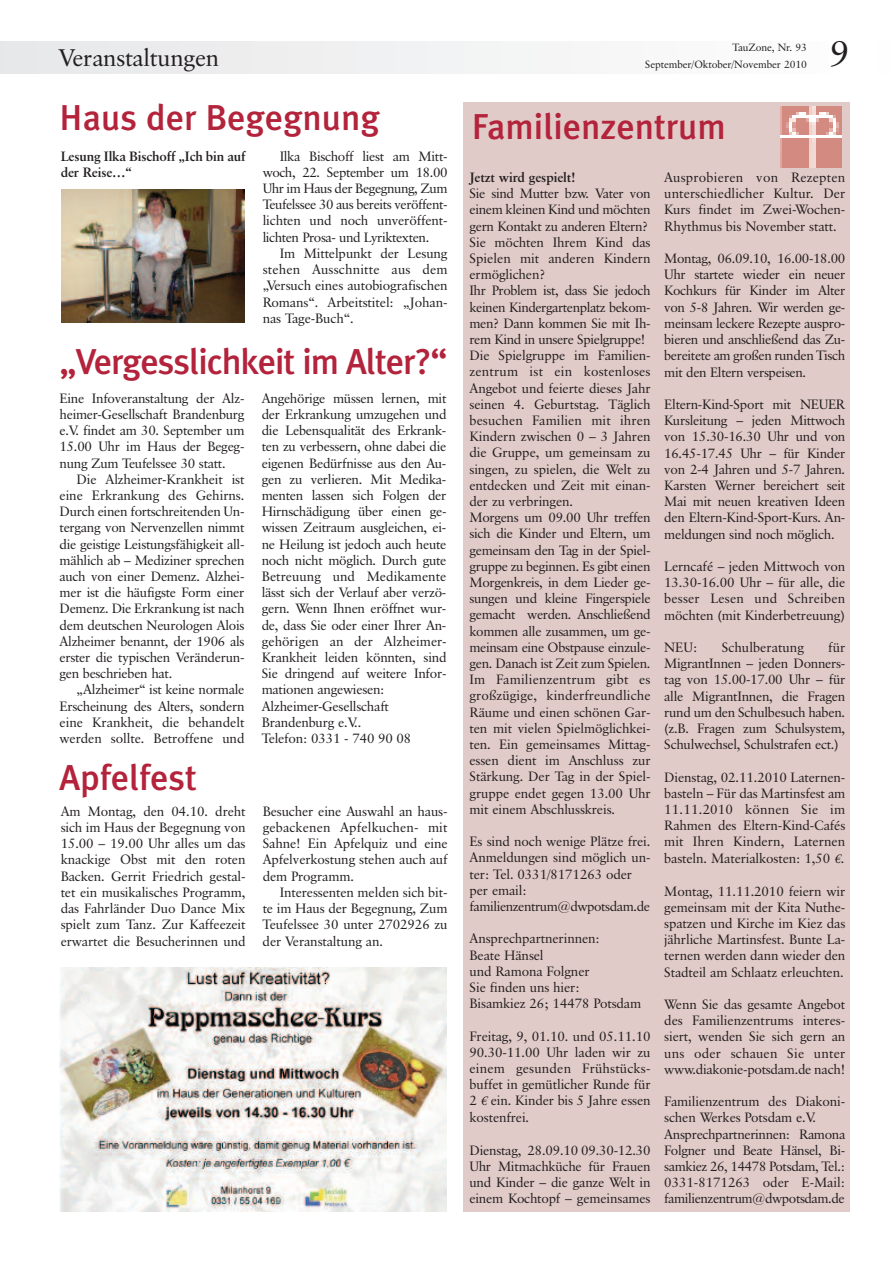
<style>
.page{position:relative;width:893px;height:1263px;background:#fff}
.page>*{position:absolute;margin:0;border:0;box-sizing:border-box;transform-origin:0 0}
.t1{font:500 36px "Meta Plus";color:#b3233b}
.t2{font:500 36px "Meta Plus";letter-spacing:-.025em;color:#b3233b}
.t3{font:36px "Classical Garamond BT";color:#231f20}
.t4{font:24px "Classical Garamond BT";letter-spacing:-.01em;color:#231f20}
.t5{font:13.5px/16.2px "Classical Garamond BT";letter-spacing:-.015em;color:#231f20;text-align:justify}
.t6{font:700 13.5px/16.2px "Classical Garamond BT";letter-spacing:-.01em;color:#231f20}
.t7{font:10.5px/17.2px "Classical Garamond BT";letter-spacing:-.01em;color:#231f20;text-align:right}
.s1{font-family:"Adobe Garamond Pro";font-style:italic}
</style>
<div class="page">
<div style="left:0;top:41px;width:893px;height:33px;background:#f1f2f3"></div>
<div style="left:830px;top:38px;width:47px;height:43px;background:#fff"></div>
<img style="left:60px;top:967px;width:386px;height:245px">
<div style="left:463px;top:102px;width:387px;height:1110px;background:#e1cbc8"></div>
<img style="left:781px;top:107px;width:61px;height:61px">
<img style="left:62px;top:189px;width:182px;height:134px">
<h2 class="t4" style="left:59px;top:47px;width:162px">Veranstaltungen</h2>
<h1 class="t3" style="left:830px;top:39px;width:22px">9</h1>
<p class="t7" style="left:645px;top:39px;width:163px">TauZone, Nr. 93<br>September/Oktober/November 2010</p>
<h1 class="t1" style="left:60px;top:97px;width:322px">Haus der Begegnung</h1>
<p class="t6" style="left:61px;top:149px;width:186px">Lesung Ilka Bischoff „Ich bin auf der Reise…“</p>
<p class="t5" style="left:263px;top:149px;width:186px;text-indent:17px">Ilka Bischoff liest am Mitt&shy;woch, 22. September um 18.00<br>Uhr im Haus der Begegnung, Zum Teufelssee 30 aus bereits veröffent&shy;lichten und noch unveröffent&shy;lichten Prosa- und Lyriktexten.</p>
<p class="t5" style="left:263px;top:246px;width:186px;text-indent:17px">Im Mittelpunkt der Lesung stehen Ausschnitte aus dem „Versuch eines autobiografischen Romans“. Arbeitstitel: „Johan&shy;nas Tage-Buch“.</p>
<h1 class="t2" style="left:60px;top:341px;width:389px">„Vergesslichkeit im Alter?“</h1>
<p class="t5" style="left:60px;top:391px;width:186px">Eine Infoveranstaltung der Alz&shy;heimer-Gesellschaft Brandenburg e.V. findet am 30. September um 15.00 Uhr im Haus der Begeg&shy;nung Zum Teufelssee 30 statt.</p>
<p class="t5" style="left:60px;top:472px;width:186px;text-indent:17px">Die Alzheimer-Krankheit ist eine Erkrankung des Gehirns.<br>Durch einen fortschreitenden Un&shy;tergang von Nervenzellen nimmt die geistige Leistungsfähigkeit all&shy;mählich ab – Mediziner sprechen auch von einer Demenz. Alzhei&shy;mer ist die häufigste Form einer Demenz. Die Erkrankung ist nach dem deutschen Neurologen Alois Alzheimer benannt, der 1906 als erster die typischen Veränderun&shy;gen beschrieben hat.</p>
<p class="t5" style="left:60px;top:683px;width:186px;text-indent:17px">„Alzheimer“ ist keine normale Erscheinung des Alters, sondern eine Krankheit, die behandelt werden sollte. Betroffene und</p>
<h1 class="t1" style="left:60px;top:756px;width:139px">Apfelfest</h1>
<p class="t5" style="left:262px;top:391px;width:186px;text-align:left">Angehörige müssen lernen, mit der Erkrankung umzugehen und die Lebensqualität des Erkrank&shy;ten zu verbessern, ohne dabei die eigenen Bedürfnisse aus den Au&shy;gen zu verlieren. Mit Medika&shy;menten lassen sich Folgen der<br>Hirnschädigung über einen ge&shy;wissen Zeitraum ausgleichen, ei&shy;ne Heilung ist jedoch auch heute noch nicht möglich. Durch gute<br>Betreuung und Medikamente lässt sich der Verlauf aber verzö&shy;gern. Wenn Ihnen eröffnet wur&shy;de, dass Sie oder einer Ihrer An&shy;gehörigen an der Alzheimer-<br>Krankheit leiden könnten, sind<br>Sie dringend auf weitere Infor&shy;mationen angewiesen:<br>Alzheimer-Gesellschaft<br>Brandenburg e.V..<br>Telefon: 0331 - 740 90 08</p>
<p class="t5" style="left:61px;top:804px;width:186px">Am Montag, den 04.10. dreht sich im Haus der Begegnung von 15.00 – 19.00 Uhr alles um das knackige Obst mit den roten Backen. Gerrit Friedrich gestal&shy;tet ein musikalisches Programm, das Fahrländer Duo Dance Mix spielt zum Tanz. Zur Kaffeezeit erwartet die Besucherinnen und</p>
<p class="t5" style="left:263px;top:804px;width:186px">Besucher eine Auswahl an haus&shy;gebackenen Apfelkuchen- mit Sahne! Ein Apfelquiz und eine Apfelverkostung stehen auch auf dem Programm.</p>
<p class="t5" style="left:263px;top:885px;width:186px;text-indent:17px">Interessenten melden sich bit&shy;te im Haus der Begegnung, Zum Teufelssee 30 unter 2702926 zu der Veranstaltung an.</p>
<h1 class="t1" style="left:472px;top:105px;width:256px">Familienzentrum</h1>
<p class="t6" style="left:469px;top:170px;width:108px">Jetzt wird gespielt!</p>
<p class="t5" style="left:469px;top:186px;width:183px;text-align:left">Sie sind Mutter bzw. Vater von einem kleinen Kind und möchten gern Kontakt zu anderen Eltern?<br>Sie möchten Ihrem Kind das<br>Spielen mit anderen Kindern ermöglichen?<br>Ihr Problem ist, dass Sie jedoch keinen Kindergartenplatz bekom&shy;men? Dann kommen Sie mit Ih&shy;rem Kind in unsere Spielgruppe!<br>Die Spielgruppe im Familien&shy;zentrum ist ein kostenloses<br>Angebot und feierte dieses Jahr seinen 4. Geburtstag. Täglich besuchen Familien mit ihren<br>Kindern zwischen 0 – 3 Jahren die Gruppe, um gemeinsam zu singen, zu spielen, die Welt zu entdecken und Zeit mit einan&shy;der zu verbringen.<br>Morgens um 09.00 Uhr treffen sich die Kinder und Eltern, um gemeinsam den Tag in der Spiel&shy;gruppe zu beginnen. Es gibt einen<br>Morgenkreis, in dem Lieder ge&shy;sungen und kleine Fingerspiele gemacht werden. Anschließend kommen alle zusammen, um ge&shy;meinsam eine Obstpause einzule&shy;gen. Danach ist Zeit zum Spielen.<br>Im Familienzentrum gibt es großzügige, kinderfreundliche<br>Räume und einen schönen Gar&shy;ten mit vielen Spielmöglichkei&shy;ten. Ein gemeinsames Mittag&shy;essen dient im Anschluss zur<br>Stärkung. Der Tag in der Spiel&shy;gruppe endet gegen 13.00 Uhr mit einem Abschlusskreis.</p>
<p class="t5" style="left:469px;top:834px;width:183px;text-align:left">Es sind noch wenige Plätze frei.<br>Anmeldungen sind möglich un&shy;ter: Tel. 0331/8171263 oder per email: familienzentrum@dwpotsdam.de</p>
<p class="t5" style="left:469px;top:932px;width:173px;text-align:left">Ansprechpartnerinnen:<br>Beate Hänsel<br>und Ramona Folgner<br>Sie finden uns hier:<br>Bisamkiez 26; 14478 Potsdam</p>
<p class="t5" style="left:469px;top:1029px;width:183px">Freitag, 9, 01.10. und 05.11.10<br>90.30-11.00 Uhr laden wir zu einem gesunden Frühstücks&shy;buffet in gemütlicher Runde für 2 <span class="s1">€</span> ein. Kinder bis 5 Jahre essen kostenfrei.</p>
<p class="t5" style="left:469px;top:1143px;width:183px">Dienstag, 28.09.10 09.30-12.30<br>Uhr Mitmachküche für Frauen und Kinder – die ganze Welt in einem Kochtopf – gemeinsames</p>
<p class="t5" style="left:664px;top:170px;width:183px">Ausprobieren von Rezepten unterschiedlicher Kultur. Der Kurs findet im Zwei-Wochen-Rhythmus bis November statt.</p>
<p class="t5" style="left:664px;top:251px;width:183px">Montag, 06.09.10, 16.00-18.00<br>Uhr startete wieder ein neuer Kochkurs für Kinder im Alter von 5-8 Jahren. Wir werden ge&shy;meinsam leckere Rezepte auspro&shy;bieren und anschließend das Zu&shy;bereitete am großen runden Tisch mit den Eltern verspeisen.</p>
<p class="t5" style="left:664px;top:397px;width:183px">Eltern-Kind-Sport mit NEUER Kursleitung – jeden Mittwoch von 15.30-16.30 Uhr und von 16.45-17.45 Uhr – für Kinder von 2-4 Jahren und 5-7 Jahren.<br>Karsten Werner bereichert seit Mai mit neuen kreativen Ideen den Eltern-Kind-Sport-Kurs. An&shy;meldungen sind noch möglich.</p>
<p class="t5" style="left:664px;top:559px;width:183px">Lerncafé – jeden Mittwoch von 13.30-16.00 Uhr – für alle, die besser Lesen und Schreiben möchten (mit Kinderbetreuung)</p>
<p class="t5" style="left:664px;top:640px;width:35px">NEU:</p>
<p class="t5" style="left:722px;top:640px;width:84px">Schulberatung</p>
<p class="t5" style="left:664px;top:640px;width:183px;text-indent:164px">für MigrantInnen – jeden Donners&shy;tag von 15.00-17.00 Uhr – für alle MigrantInnen, die Fragen rund um den Schulbesuch haben. (z.B. Fragen zum Schulsystem, Schulwechsel, Schulstrafen ect.)</p>
<p class="t5" style="left:664px;top:770px;width:183px">Dienstag, 02.11.2010 Laternen&shy;basteln – Für das Martinsfest am 11.11.2010 können Sie im Rahmen des Eltern-Kind-Cafés mit Ihren Kindern, Laternen basteln. Materialkosten: 1,50 <span class="s1">€</span>.</p>
<p class="t5" style="left:664px;top:884px;width:183px">Montag, 11.11.2010 feiern wir gemeinsam mit der Kita Nuthe&shy;spatzen und Kirche im Kiez das jährliche Martinsfest. Bunte La&shy;ternen werden dann wieder den Stadteil am Schlaatz erleuchten.</p>
<p class="t5" style="left:664px;top:997px;width:183px">Wenn Sie das gesamte Angebot des Familienzentrums interes&shy;siert, wenden Sie sich gern an uns oder schauen Sie unter www.diakonie-potsdam.de nach!</p>
<p class="t5" style="left:664px;top:1094px;width:183px;text-align:left">Familienzentrum des Diakoni&shy;schen Werkes Potsdam e.V.<br>Ansprechpartnerinnen: Ramona<br>Folgner und Beate Hänsel, Bi&shy;samkiez 26, 14478 Potsdam, Tel.:<br>0331-8171263 oder E-Mail: familienzentrum@dwpotsdam.de</p>
</div>
